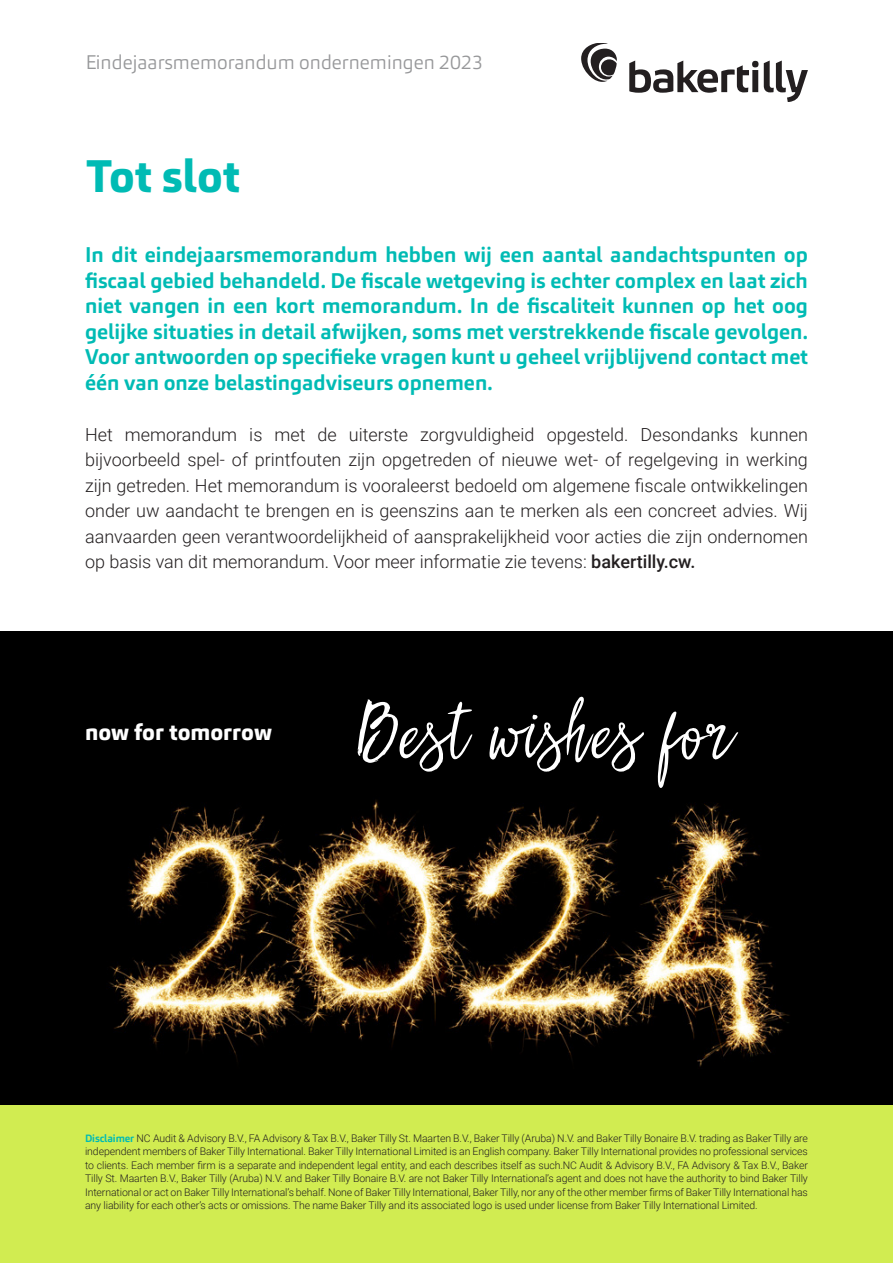
<style>
.page{position:relative;width:893px;height:1263px;background:#fff}
.page>*{position:absolute;margin:0;border:0;box-sizing:border-box;transform-origin:0 0}
.t1{font:italic 84.15px "My Dear Santa";letter-spacing:.005em;color:#fff}
.t2{font:800 45px "Carnac";letter-spacing:.005em;color:#00bbb4}
.t3{font:800 22.5px "Carnac";letter-spacing:-.005em;color:#fff}
.t4{font:700 21px/25.5px "Carnac";color:#00bbb4;text-align:justify}
.t5{font:300 19.5px "Carnac";color:#97989a}
.t6{font:300 18px/25.5px "Roboto";color:#231f20;text-align:justify}
.t7{font:300 10.5px/13.5px "Roboto";letter-spacing:-.01em;color:#231f20;text-align:justify}
.s1{font-weight:500}
.s2{font-family:"Carnac";font-weight:700;color:#00bbb4}
</style>
<div class="page">
<svg style="left:629px;top:61px;width:179px;height:41px"></svg>
<svg style="left:581px;top:43px;width:36px;height:39px"></svg>
<img style="left:0;top:631px;width:893px;height:474px">
<div style="left:0;top:1105px;width:893px;height:158px;background:#d1ec51"></div>
<h3 class="t5" style="left:85px;top:49px;width:399px">Eindejaarsmemorandum ondernemingen 2023</h3>
<h2 class="t2" style="left:85px;top:147px;width:156px">Tot slot</h2>
<p class="t4" style="left:85px;top:242px;width:724px">In dit eindejaarsmemorandum hebben wij een aantal aandachtspunten op fiscaal gebied behandeld. De fiscale wetgeving is echter complex en laat zich niet vangen in een kort memorandum. In de fiscaliteit kunnen op het oog gelijke situaties in detail afwijken, soms met verstrekkende fiscale gevolgen.<br>Voor antwoorden op specifieke vragen kunt u geheel vrijblijvend contact met één van onze belastingadviseurs opnemen.</p>
<p class="t6" style="left:85px;top:421px;width:724px">Het memorandum is met de uiterste zorgvuldigheid opgesteld. Desondanks kunnen bijvoorbeeld spel- of printfouten zijn opgetreden of nieuwe wet- of regelgeving in werking zijn getreden. Het memorandum is vooraleerst bedoeld om algemene fiscale ontwikkelingen onder uw aandacht te brengen en is geenszins aan te merken als een concreet advies. Wij aanvaarden geen verantwoordelijkheid of aansprakelijkheid voor acties die zijn ondernomen op basis van dit memorandum. Voor meer informatie zie tevens: <span class="s1">bakertilly.cw.</span></p>
<h3 class="t3" style="left:85px;top:717px;width:188px">now for tomorrow</h3>
<h1 class="t1" style="left:357px;top:694px;width:375px">Best wishes for</h1>
<p class="t7" style="left:85px;top:1131px;width:724px"><span class="s2">Disclaimer</span> NC Audit &amp; Advisory B.V., FA Advisory &amp; Tax B.V., Baker Tilly St. Maarten B.V., Baker Tilly (Aruba) N.V. and Baker Tilly Bonaire B.V. trading as Baker Tilly are independent members of Baker Tilly International. Baker Tilly International Limited is an English company. Baker Tilly International provides no professional services to clients. Each member firm is a separate and independent legal entity, and each describes itself as such.NC Audit &amp; Advisory B.V., FA Advisory &amp; Tax B.V., Baker Tilly St. Maarten B.V., Baker Tilly (Aruba) N.V. and Baker Tilly Bonaire B.V. are not Baker Tilly International’s agent and does not have the authority to bind Baker Tilly International or act on Baker Tilly International’s behalf. None of Baker Tilly International, Baker Tilly, nor any of the other member firms of Baker Tilly International has any liability for each other’s acts or omissions. The name Baker Tilly and its associated logo is used under license from Baker Tilly International Limited.</p>
</div>
